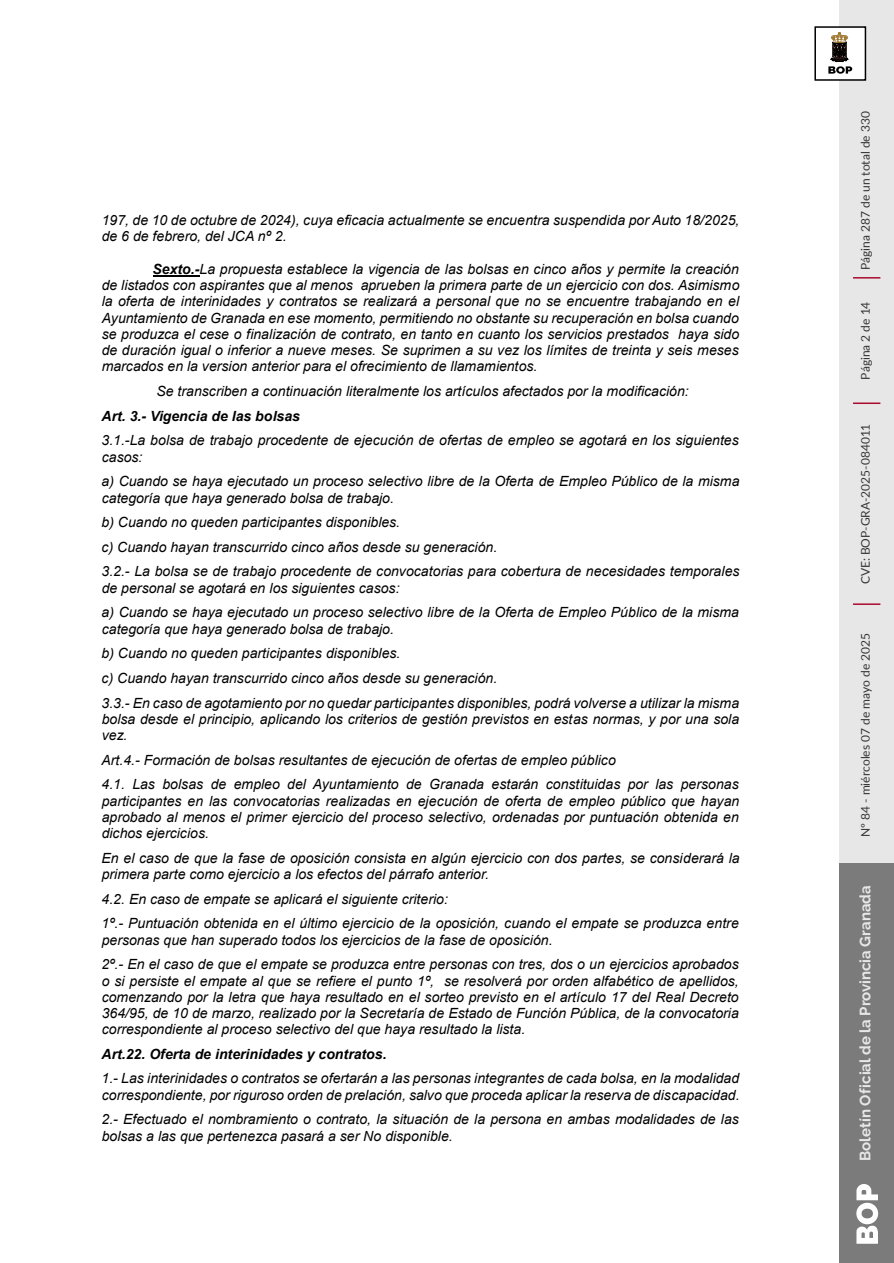
<style>
.page{position:relative;width:894px;height:1263px;background:#fff}
.page>*{position:absolute;margin:0;border:0;box-sizing:border-box;transform-origin:0 0}
.t1{font:700 15px "Raleway";color:#e8e7e7}
.t2{font:italic 14.1px/16.2px "Arial";color:#000}
.t3{font:italic 700 14.1px "Arial";color:#000}
.t4{font:12px "Lato";color:#333}
.s1{font-weight:700}
</style>
<div class="page">
<div style="left:839px;top:0;width:54px;height:1263px;background:#e8e7e7"></div>
<div style="left:839px;top:863px;width:54px;height:400px;background:#7c7b7b"></div>
<svg style="left:856px;top:1184px;width:21px;height:60px"></svg>
<div style="left:814px;top:27px;width:51px;height:53px;background:#fff"></div>
<div style="left:814px;top:26px;width:51px;height:55px;border:2px solid #000"></div>
<svg style="left:827px;top:28px;width:24px;height:46px"></svg>
<hr style="left:852px;top:402px;width:28px;height:2px;background:#a90a2e">
<hr style="left:852px;top:277px;width:28px;height:2px;background:#a90a2e">
<hr style="left:852px;top:603px;width:28px;height:2px;background:#a90a2e">
<hr style="left:152px;top:276px;width:47px;height:1px;background:#000">
<p class="t2" style="left:102px;top:212px;width:639px">197, de 10 de octubre de 2024), cuya eficacia actualmente se encuentra suspendida por Auto 18/2025, de 6 de febrero, del JCA nº 2.</p>
<p class="t2" style="left:102px;top:261px;width:639px;text-align:justify;text-indent:51px"><span class="s1">Sexto.-</span>La propuesta establece la vigencia de las bolsas en cinco años y permite la creación de listados con aspirantes que al menos aprueben la primera parte de un ejercicio con dos. Asimismo la oferta de interinidades y contratos se realizará a personal que no se encuentre trabajando en el Ayuntamiento de Granada en ese momento, permitiendo no obstante su recuperación en bolsa cuando se produzca el cese o finalización de contrato, en tanto en cuanto los servicios prestados haya sido de duración igual o inferior a nueve meses. Se suprimen a su vez los límites de treinta y seis meses marcados en la version anterior para el ofrecimiento de llamamientos.</p>
<p class="t2" style="left:156px;top:383px;width:533px">Se transcriben a continuación literalmente los artículos afectados por la modificación:</p>
<p class="t3" style="left:101px;top:408px;width:200px">Art. 3.- Vigencia de las bolsas</p>
<p class="t2" style="left:101px;top:432px;width:638px">3.1.-La bolsa de trabajo procedente de ejecución de ofertas de empleo se agotará en los siguientes casos:</p>
<p class="t2" style="left:101px;top:473px;width:639px">a) Cuando se haya ejecutado un proceso selectivo libre de la Oferta de Empleo Público de la misma categoría que haya generado bolsa de trabajo.</p>
<p class="t2" style="left:101px;top:510px;width:639px;line-height:24.6px">b) Cuando no queden participantes disponibles.<br>c) Cuando hayan transcurrido cinco años desde su generación.<br>3.2.- La bolsa se de trabajo procedente de convocatorias para cobertura de necesidades temporales</p>
<p class="t2" style="left:101px;top:575px;width:638px;line-height:24.8px">de personal se agotará en los siguientes casos:<br>a) Cuando se haya ejecutado un proceso selectivo libre de la Oferta de Empleo Público de la misma</p>
<p class="t2" style="left:101px;top:616px;width:639px;line-height:24.6px">categoría que haya generado bolsa de trabajo.<br>b) Cuando no queden participantes disponibles.<br>c) Cuando hayan transcurrido cinco años desde su generación.<br>3.3.- En caso de agotamiento por no quedar participantes disponibles, podrá volverse a utilizar la misma</p>
<p class="t2" style="left:102px;top:711px;width:639px">bolsa desde el principio, aplicando los criterios de gestión previstos en estas normas, y por una sola vez.</p>
<p class="t2" style="left:101px;top:748px;width:638px;line-height:24.6px">Art.4.- Formación de bolsas resultantes de ejecución de ofertas de empleo público<br>4.1. Las bolsas de empleo del Ayuntamiento de Granada estarán constituidas por las personas</p>
<p class="t2" style="left:102px;top:793px;width:638px;text-align:justify">participantes en las convocatorias realizadas en ejecución de oferta de empleo público que hayan aprobado al menos el primer ejercicio del proceso selectivo, ordenadas por puntuación obtenida en dichos ejercicios.</p>
<p class="t2" style="left:101px;top:850px;width:639px">En el caso de que la fase de oposición consista en algún ejercicio con dos partes, se considerará la primera parte como ejercicio a los efectos del párrafo anterior.</p>
<p class="t2" style="left:101px;top:886px;width:638px;line-height:24.8px">4.2. En caso de empate se aplicará el siguiente criterio:<br>1º.- Puntuación obtenida en el último ejercicio de la oposición, cuando el empate se produzca entre</p>
<p class="t2" style="left:101px;top:927px;width:638px;line-height:24.8px">personas que han superado todos los ejercicios de la fase de oposición.<br>2º.- En el caso de que el empate se produzca entre personas con tres, dos o un ejercicios aprobados</p>
<p class="t2" style="left:102px;top:972px;width:638px;text-align:justify">o si persiste el empate al que se refiere el punto 1º, se resolverá por orden alfabético de apellidos, comenzando por la letra que haya resultado en el sorteo previsto en el artículo 17 del Real Decreto 364/95, de 10 de marzo, realizado por la Secretaría de Estado de Función Pública, de la convocatoria correspondiente al proceso selectivo del que haya resultado la lista.</p>
<p class="t3" style="left:101px;top:1046px;width:286px">Art.22. Oferta de interinidades y contratos.</p>
<p class="t2" style="left:101px;top:1070px;width:639px">1.- Las interinidades o contratos se ofertarán a las personas integrantes de cada bolsa, en la modalidad correspondiente, por riguroso orden de prelación, salvo que proceda aplicar la reserva de discapacidad.</p>
<p class="t2" style="left:101px;top:1111px;width:638px">2.- Efectuado el nombramiento o contrato, la situación de la persona en ambas modalidades de las bolsas a las que pertenezca pasará a ser No disponible.</p>
<p class="t4" style="left:860px;top:270px;width:160px;rotate:-90deg">Página 287 de un total de 330</p>
<p class="t4" style="left:860px;top:379px;width:79px;rotate:-90deg">Página 2 de 14</p>
<p class="t4" style="left:860px;top:584px;width:162px;rotate:-90deg">CVE: BOP-GRA-2025-084011</p>
<p class="t4" style="left:860px;top:837px;width:205px;rotate:-90deg">Nº 84 - miércoles 07 de mayo de 2025</p>
<p class="t1" style="left:856px;top:1161px;width:277px;rotate:-90deg">Boletín Oficial de la Provincia Granada</p>
</div>
